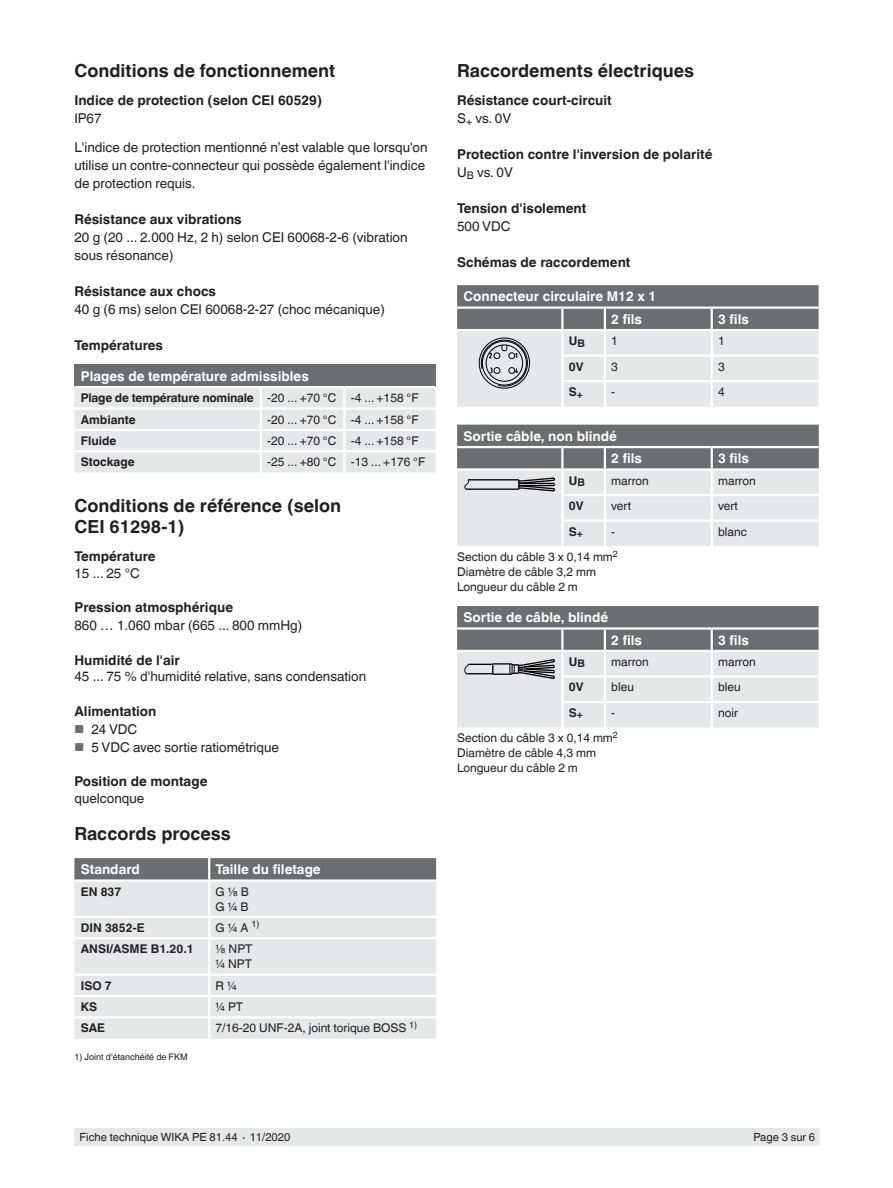
<style>
.page{position:relative;width:893px;height:1188px;background:#fff}
.page>*{position:absolute;margin:0;border:0;box-sizing:border-box;transform-origin:0 0}
.t1{font:700 18px/21px "Helvetica World";color:#231f20}
.t2{font:13.5px/18px "Helvetica World";color:#231f20}
.t3{font:700 13.5px/18px "Helvetica World";color:#231f20}
.t4{font:700 13.5px/22.5px "Helvetica World";color:#fff}
.t5{font:12px/15px "Helvetica World";color:#231f20}
.t6{font:700 12px "Helvetica World";color:#231f20}
.t7{font:700 12px/21.3px "Helvetica World";letter-spacing:-.02em;color:#231f20}
.t8{font:11.25px "Helvetica World";color:#231f20}
.t9{font:9px "Helvetica World";color:#231f20}
.s1{font-weight:400}
.s2{font-size:11.55px;color:#6c6d70}
</style>
<div class="page">
<div style="left:75px;top:1128px;width:744px;height:17px;background:#e6e7e9"></div>
<div style="left:74px;top:365px;width:361px;height:22px;background:#6c6d70"></div>
<svg style="left:74px;top:388px;width:361px;height:85px;background:#e7e8ea"></svg>
<hr style="left:344px;top:429px;width:91px;height:2px;background:#fff">
<hr style="left:343px;top:431px;width:3px;height:19px;background:#fff">
<hr style="left:74px;top:450px;width:187px;height:2px;background:#fff">
<hr style="left:261px;top:450px;width:83px;height:2px;background:#fff">
<hr style="left:260px;top:452px;width:2px;height:21px;background:#fff">
<hr style="left:344px;top:450px;width:91px;height:2px;background:#fff">
<hr style="left:343px;top:452px;width:3px;height:21px;background:#fff">
<hr style="left:74px;top:386px;width:187px;height:2px;background:#fff">
<hr style="left:261px;top:386px;width:83px;height:2px;background:#fff">
<hr style="left:344px;top:386px;width:91px;height:2px;background:#fff">
<div style="left:74px;top:858px;width:362px;height:21px;background:#6c6d70"></div>
<div style="left:74px;top:882px;width:362px;height:157px;background:#e6e7e9"></div>
<hr style="left:208px;top:858px;width:2px;height:21px;background:#fff">
<hr style="left:208px;top:882px;width:2px;height:34px;background:#fff">
<hr style="left:74px;top:916px;width:135px;height:2px;background:#fff">
<hr style="left:209px;top:916px;width:227px;height:2px;background:#fff">
<svg style="left:208px;top:918px;width:2px;height:19px"></svg>
<hr style="left:74px;top:937px;width:135px;height:2px;background:#fff">
<hr style="left:209px;top:937px;width:227px;height:2px;background:#fff">
<hr style="left:208px;top:939px;width:2px;height:35px;background:#fff">
<hr style="left:74px;top:974px;width:135px;height:2px;background:#fff">
<hr style="left:209px;top:974px;width:227px;height:2px;background:#fff">
<hr style="left:74px;top:995px;width:135px;height:2px;background:#fff">
<hr style="left:209px;top:995px;width:227px;height:2px;background:#fff">
<svg style="left:208px;top:976px;width:2px;height:40px"></svg>
<hr style="left:74px;top:1016px;width:135px;height:3px;background:#fff">
<hr style="left:209px;top:1016px;width:227px;height:3px;background:#fff">
<hr style="left:208px;top:1019px;width:2px;height:20px;background:#fff">
<svg style="left:457px;top:285px;width:362px;height:122px;background:#bbbcbe"></svg>
<svg style="left:457px;top:425px;width:362px;height:121px;background:#bcbdbf"></svg>
<svg style="left:457px;top:606px;width:362px;height:121px;background:#bbbcbe"></svg>
<h1 class="t1" style="left:74px;top:60px;width:262px">Conditions de fonctionnement</h1>
<p class="t3" style="left:74px;top:92px;width:249px">Indice de protection (selon CEI 60529)</p>
<p class="t2" style="left:74px;top:104px;width:355px;line-height:28.5px">IP67<br>L'indice de protection mentionné n’est valable que lorsqu'on</p>
<p class="t2" style="left:74px;top:156px;width:352px">utilise un contre-connecteur qui possède également l'indice de protection requis.</p>
<p class="t3" style="left:74px;top:210px;width:169px">Résistance aux vibrations</p>
<p class="t2" style="left:74px;top:228px;width:335px">20 g (20 ... 2.000 Hz, 2 h) selon CEI 60068-2-6 (vibration sous résonance)</p>
<p class="t3" style="left:74px;top:282px;width:143px">Résistance aux chocs</p>
<p class="t2" style="left:74px;top:300px;width:312px">40 g (6 ms) selon CEI 60068-2-27 (choc mécanique)</p>
<p class="t3" style="left:74px;top:336px;width:90px">Températures</p>
<p class="t4" style="left:81px;top:365px;width:230px">Plages de température admissibles</p>
<p class="t7" style="left:81px;top:387px;width:339px">Plage de température nominale <span class="s1">-20 ... +70 °C -4 ... +158 °F<br></span>Ambiante</p>
<p class="t5" style="left:267px;top:412px;width:153px">-20 ... +70 °C -4 ... +158 °F</p>
<p class="t6" style="left:81px;top:434px;width:37px">Fluide</p>
<p class="t5" style="left:267px;top:433px;width:153px">-20 ... +70 °C -4 ... +158 °F</p>
<p class="t6" style="left:81px;top:455px;width:55px">Stockage</p>
<p class="t5" style="left:267px;top:455px;width:160px">-25 ... +80 °C -13 ... +176 °F</p>
<h1 class="t1" style="left:74px;top:495px;width:268px">Conditions de référence (selon<br>CEI 61298-1)</h1>
<p class="t3" style="left:74px;top:547px;width:83px">Température</p>
<p class="t2" style="left:74px;top:564px;width:67px">15 ... 25 °C</p>
<p class="t3" style="left:74px;top:598px;width:160px">Pression atmosphérique</p>
<p class="t2" style="left:74px;top:616px;width:229px">860 … 1.060 mbar (665 ... 800 mmHg)</p>
<p class="t3" style="left:74px;top:651px;width:107px">Humidité de l'air</p>
<p class="t2" style="left:74px;top:667px;width:293px">45 ... 75 % d'humidité relative, sans condensation</p>
<p class="t3" style="left:74px;top:702px;width:84px">Alimentation</p>
<p class="t2" style="left:74px;top:720px;width:64px"><span class="s2">■</span> 24 VDC</p>
<p class="t2" style="left:74px;top:738px;width:206px"><span class="s2">■</span> 5 VDC avec sortie ratiométrique</p>
<p class="t3" style="left:74px;top:772px;width:134px">Position de montage</p>
<p class="t2" style="left:74px;top:789px;width:71px">quelconque</p>
<h1 class="t1" style="left:74px;top:823px;width:158px">Raccords process</h1>
<p class="t4" style="left:81px;top:858px;width:61px">Standard</p>
<p class="t4" style="left:216px;top:858px;width:107px">Taille du filetage</p>
<p class="t6" style="left:81px;top:884px;width:42px">EN 837</p>
<p class="t5" style="left:216px;top:884px;width:35px">G ⅛ B<br>G ¼ B</p>
<p class="t6" style="left:81px;top:921px;width:65px">DIN 3852-E</p>
<p class="t5" style="left:216px;top:920px;width:45px">G ¼ A <sup>1)</sup></p>
<p class="t6" style="left:81px;top:942px;width:114px">ANSI/ASME B1.20.1</p>
<p class="t5" style="left:216px;top:942px;width:38px">⅛ NPT ¼ NPT</p>
<p class="t6" style="left:81px;top:979px;width:33px">ISO 7</p>
<p class="t5" style="left:216px;top:978px;width:23px">R ¼</p>
<p class="t6" style="left:81px;top:1000px;width:18px">KS</p>
<p class="t5" style="left:216px;top:999px;width:29px">¼ PT</p>
<p class="t6" style="left:81px;top:1021px;width:26px">SAE</p>
<p class="t5" style="left:216px;top:1021px;width:203px">7/16-20 UNF-2A, joint torique BOSS <sup>1)</sup></p>
<p class="t9" style="left:74px;top:1051px;width:115px">1) Joint d'étanchéité de FKM</p>
<h1 class="t1" style="left:457px;top:60px;width:239px">Raccordements électriques</h1>
<p class="t3" style="left:457px;top:92px;width:156px">Résistance court-circuit<br><span class="s1">S</span><sub>+</sub> <span class="s1">vs. 0V</span></p>
<p class="t3" style="left:457px;top:146px;width:257px">Protection contre l'inversion de polarité<br><span class="s1">U</span><sub>B</sub> <span class="s1">vs. 0V</span></p>
<p class="t3" style="left:457px;top:200px;width:131px">Tension d'isolement</p>
<p class="t2" style="left:457px;top:218px;width:55px">500 VDC</p>
<p class="t3" style="left:457px;top:254px;width:175px">Schémas de raccordement</p>
<p class="t4" style="left:611px;top:285px;width:47px;text-indent:-148px">Connecteur circulaire M12 x 1<br>2 fils</p>
<p class="t4" style="left:718px;top:308px;width:32px">3 fils</p>
<p class="t6" style="left:569px;top:334px;width:18px">U<sub>B</sub></p>
<p class="t5" style="left:611px;top:333px;width:8px">1</p>
<p class="t5" style="left:718px;top:333px;width:8px">1</p>
<p class="t6" style="left:569px;top:359px;width:16px">0V</p>
<p class="t5" style="left:611px;top:359px;width:8px">3</p>
<p class="t5" style="left:718px;top:359px;width:8px">3</p>
<p class="t6" style="left:569px;top:385px;width:16px">S<sub>+</sub></p>
<p class="t5" style="left:611px;top:384px;width:5px">-</p>
<p class="t5" style="left:718px;top:384px;width:8px">4</p>
<p class="t4" style="left:611px;top:425px;width:32px;text-indent:-148px">Sortie câble, non blindé<br>2 fils</p>
<p class="t4" style="left:718px;top:447px;width:32px">3 fils</p>
<p class="t6" style="left:569px;top:473px;width:18px">U<sub>B</sub></p>
<p class="t5" style="left:611px;top:473px;width:39px">marron</p>
<p class="t5" style="left:718px;top:473px;width:39px">marron</p>
<p class="t6" style="left:569px;top:499px;width:16px">0V</p>
<p class="t5" style="left:611px;top:498px;width:21px">vert</p>
<p class="t5" style="left:718px;top:498px;width:21px">vert</p>
<p class="t6" style="left:569px;top:524px;width:16px">S<sub>+</sub></p>
<p class="t5" style="left:611px;top:524px;width:5px">-</p>
<p class="t5" style="left:718px;top:524px;width:30px">blanc</p>
<p class="t5" style="left:457px;top:549px;width:162px">Section du câble 3 x 0,14 mm<sup>2<br></sup>Diamètre de câble 3,2 mm<br>Longueur du câble 2 m</p>
<p class="t4" style="left:463px;top:606px;width:146px">Sortie de câble, blindé</p>
<p class="t4" style="left:611px;top:629px;width:32px">2 fils</p>
<p class="t4" style="left:718px;top:629px;width:32px">3 fils</p>
<p class="t6" style="left:569px;top:655px;width:18px">U<sub>B</sub></p>
<p class="t5" style="left:611px;top:654px;width:39px">marron</p>
<p class="t5" style="left:718px;top:654px;width:39px">marron</p>
<p class="t6" style="left:569px;top:680px;width:16px">0V</p>
<p class="t5" style="left:611px;top:680px;width:24px">bleu</p>
<p class="t5" style="left:718px;top:680px;width:24px">bleu</p>
<p class="t6" style="left:569px;top:706px;width:16px">S<sub>+</sub></p>
<p class="t5" style="left:611px;top:705px;width:5px">-</p>
<p class="t5" style="left:718px;top:705px;width:21px">noir</p>
<p class="t5" style="left:457px;top:731px;width:162px">Section du câble 3 x 0,14 mm<sup>2<br></sup>Diamètre de câble 4,3 mm<br>Longueur du câble 2 m</p>
<p class="t8" style="left:80px;top:1131px;width:212px">Fiche technique WIKA PE 81.44 ∙ 11/2020</p>
<p class="t8" style="left:753px;top:1131px;width:63px">Page 3 sur 6</p>
</div>
